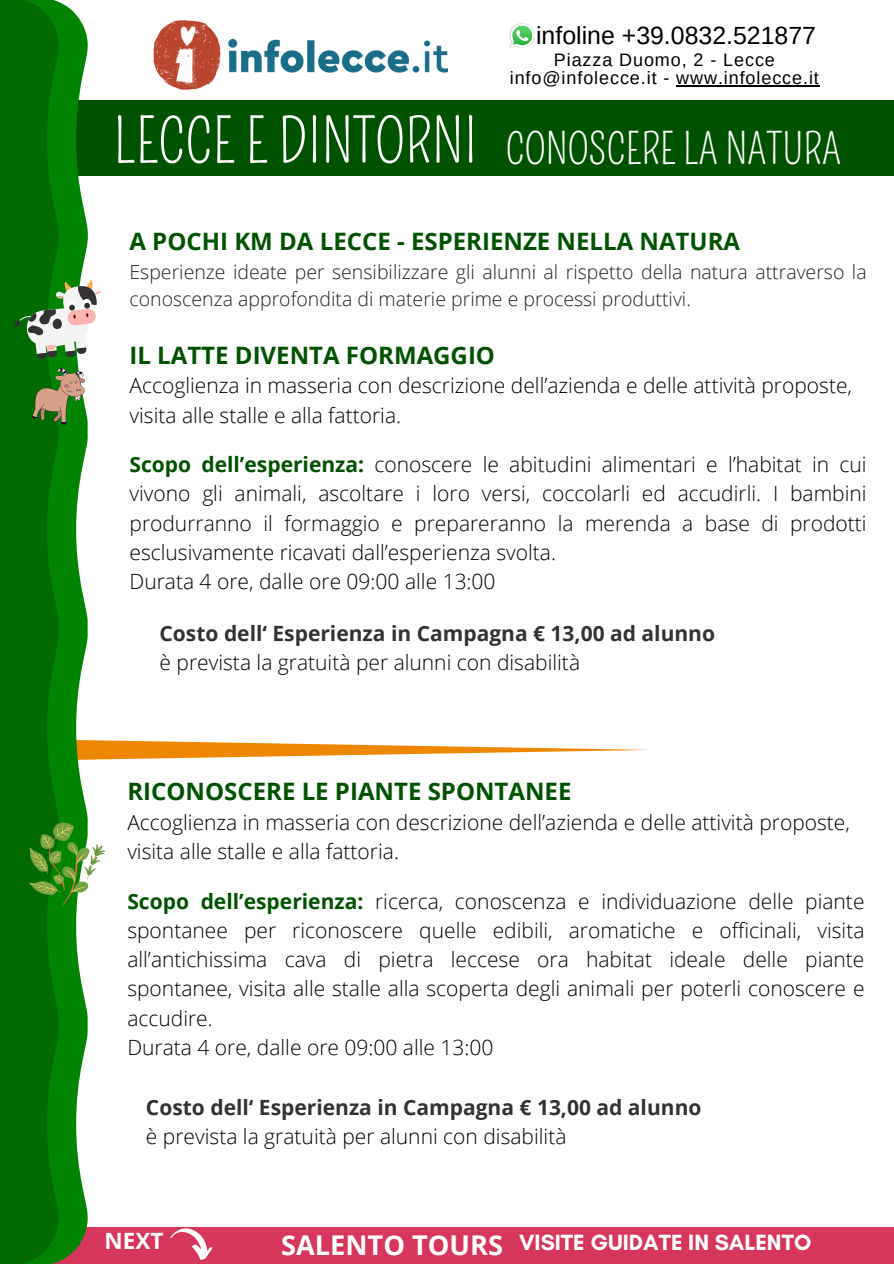
<style>
.page{position:relative;width:894px;height:1264px;background:#fff}
.page>*{position:absolute;margin:0;border:0;box-sizing:border-box;transform-origin:0 0}
.t1{font:60px "Pompiere";color:#fff}
.t2{font:42px "Pompiere";color:#fff}
.t3{font:700 27.15px "Open Sans";color:#fff}
.t4{font:24.9px "Arimo";color:#000}
.t5{font:700 24px "Open Sans";color:#005201}
.t6{font:700 22.5px "Glacial Indifference";color:#fff}
.t7{font:700 22.5px "Open Sans";color:#fff}
.t8{font:300 21px/29.2px "Open Sans";color:#000}
.t9{font:700 21px/29.2px "Open Sans";color:#323232}
.t10{font:300 19.5px/27px "Open Sans";color:#222}
.t11{font:18px "Arimo";letter-spacing:.05em;color:#000}
.s1{font-weight:700;color:#005201}
.s2{font-weight:300;color:#000}
</style>
<div class="page">
<svg style="left:88px;top:740px;width:561px;height:20px"></svg>
<div style="left:74px;top:100px;width:819px;height:75px;background:#005201"></div>
<img style="left:153px;top:21px;width:294px;height:68px">
<hr style="left:676px;top:85px;width:143px;height:1px;background:#000">
<div style="left:0;top:1227px;width:893px;height:36px;background:#d6355c"></div>
<svg style="left:59px;top:428px;width:29px;height:82px;fill:#008401"></svg>
<svg style="left:59px;top:510px;width:29px;height:198px;fill:#008401"></svg>
<svg style="left:59px;top:708px;width:29px;height:198px;fill:#008401"></svg>
<svg style="left:59px;top:906px;width:29px;height:356px;fill:#008401"></svg>
<svg style="left:59px;top:2px;width:29px;height:276px;fill:#008401"></svg>
<div style="left:0;top:312px;width:59px;height:435px;background:#016b02"></div>
<div style="left:0;top:708px;width:59px;height:435px;background:#016b02"></div>
<div style="left:0;top:906px;width:59px;height:357px;background:#016b02"></div>
<div style="left:0;top:0;width:59px;height:357px;background:#016b02"></div>
<img style="left:509px;top:23px;width:26px;height:25px">
<svg style="left:510px;top:24px;width:24px;height:24px"></svg>
<svg style="left:14px;top:278px;width:88px;height:150px"></svg>
<svg style="left:29px;top:822px;width:76px;height:83px"></svg>
<svg style="left:170px;top:1228px;width:42px;height:31px"></svg>
<p class="t1" style="left:113px;top:107px;width:366px">LECCE E DINTORNI</p>
<p class="t4" style="left:536px;top:22px;width:281px">infoline +39.0832.521877</p>
<p class="t11" style="left:553px;top:50px;width:222px">Piazza Duomo, 2 - Lecce</p>
<h2 class="t11" style="left:509px;top:68px;width:310px">info@infolecce.it - www.infolecce.it</h2>
<h1 class="t2" style="left:505px;top:125px;width:337px">CONOSCERE LA NATURA</h1>
<p class="t5" style="left:129px;top:225px;width:612px">A POCHI KM DA LECCE - ESPERIENZE NELLA NATURA</p>
<p class="t10" style="left:129px;top:257px;width:738px">Esperienze ideate per sensibilizzare gli alunni al rispetto della natura attraverso la conoscenza approfondita di materie prime e processi produttivi.</p>
<p class="t5" style="left:129px;top:338px;width:367px">IL LATTE DIVENTA FORMAGGIO</p>
<p class="t8" style="left:129px;top:370px;width:724px">Accoglienza in masseria con descrizione dell’azienda e delle attività proposte, visita alle stalle e alla fattoria.</p>
<h4 class="t8" style="left:129px;top:449px;width:738px"><span class="s1">Scopo dell’esperienza:</span> conoscere le abitudini alimentari e l’habitat in cui vivono gli animali, ascoltare i loro versi, coccolarli ed accudirli. I bambini produrranno il formaggio e prepareranno la merenda a base di prodotti esclusivamente ricavati dall’esperienza svolta.<br>Durata 4 ore, dalle ore 09:00 alle 13:00</h4>
<h6 class="t9" style="left:159px;top:618px;width:557px">Costo dell‘ Esperienza in Campagna € 13,00 ad alunno <span class="s2">è prevista la gratuità per alunni con disabilità</span></h6>
<p class="t5" style="left:127px;top:774px;width:445px">RICONOSCERE LE PIANTE SPONTANEE</p>
<p class="t8" style="left:127px;top:807px;width:724px">Accoglienza in masseria con descrizione dell’azienda e delle attività proposte, visita alle stalle e alla fattoria.</p>
<h6 class="t8" style="left:127px;top:885px;width:738px"><span class="s1">Scopo dell’esperienza:</span> ricerca, conoscenza e individuazione delle piante spontanee per riconoscere quelle edibili, aromatiche e officinali, visita all’antichissima cava di pietra leccese ora habitat ideale delle piante spontanee, visita alle stalle alla scoperta degli animali per poterli conoscere e accudire.<br>Durata 4 ore, dalle ore 09:00 alle 13:00</h6>
<h6 class="t9" style="left:146px;top:1091px;width:557px">Costo dell‘ Esperienza in Campagna € 13,00 ad alunno <span class="s2">è prevista la gratuità per alunni con disabilità</span></h6>
<h6 class="t7" style="left:104px;top:1224px;width:60px">NEXT</h6>
<h6 class="t3" style="left:281px;top:1225px;width:223px">SALENTO TOURS</h6>
<p class="t6" style="left:519px;top:1228px;width:294px">VISITE GUIDATE IN SALENTO</p>
</div>
